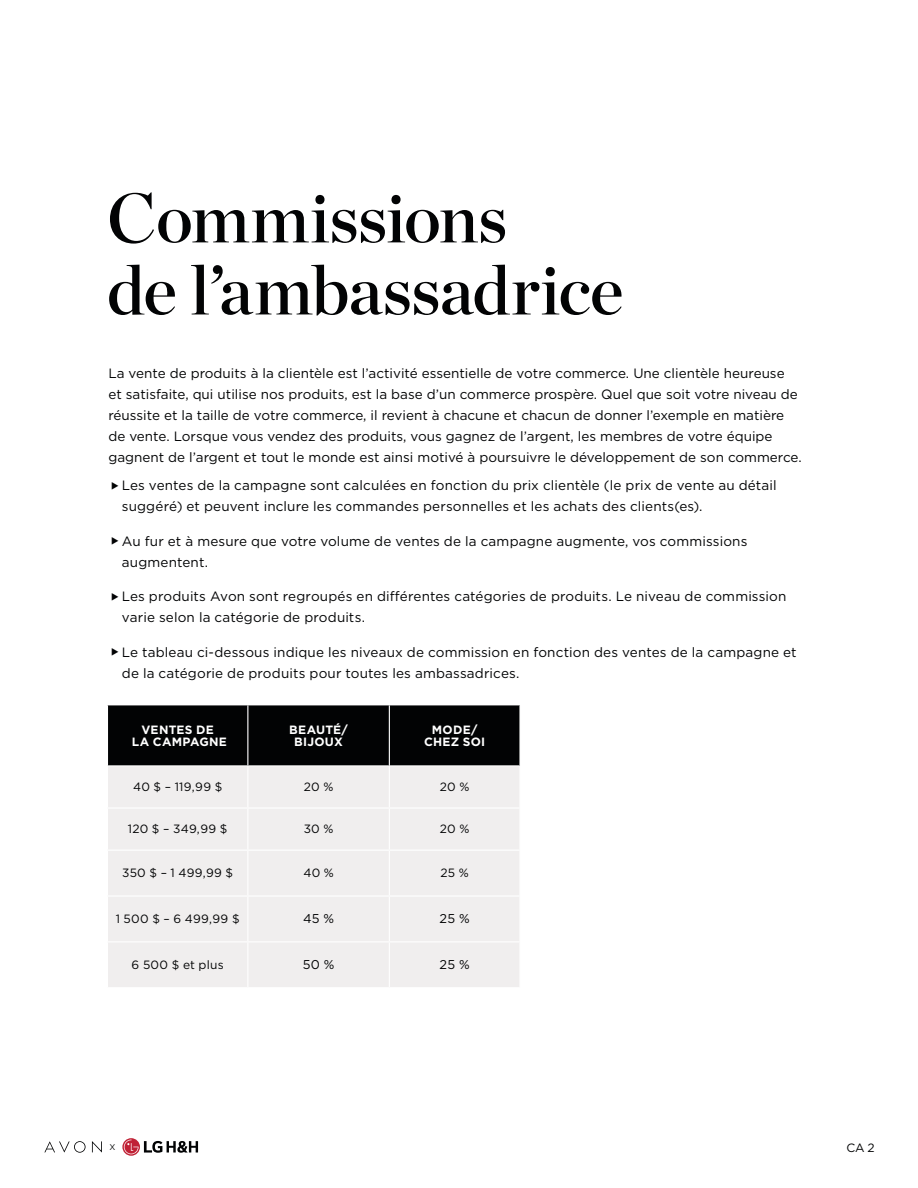
<style>
.page{position:relative;width:918px;height:1188px;background:#fff}
.page>*{position:absolute;margin:0;border:0;box-sizing:border-box;transform-origin:0 0}
.t1{font:69.45px/72px "Chronicle Display Semi";letter-spacing:-.01em;color:#020304}
.New_compensation_Gui{font:13.5px/21px "Gotham";letter-spacing:.01em;color:#020304}
.Normal__Web{font:13.5px/21px "Gotham";color:#020304}
.table_cell_body{font:12.75px "Gotham";letter-spacing:.02em;color:#020304}
.table_cell_body-2{font:12px "Gotham";letter-spacing:.02em;color:#020304}
.t2{font:700 12px/12px "Gotham";letter-spacing:.02em;color:#fff;text-align:center}
.t3{font:8.25px "Gotham";color:#020304}
</style>
<div class="page">
<svg style="left:44px;top:1141px;width:42px;height:12px"></svg>
<svg style="left:92px;top:1141px;width:10px;height:11px"></svg>
<svg style="left:122px;top:1138px;width:18px;height:18px"></svg>
<svg style="left:124px;top:1140px;width:74px;height:14px"></svg>
<div style="left:108px;top:705px;width:411px;height:61px;background:#020304"></div>
<div style="left:108px;top:767px;width:411px;height:220px;background:#f0eeee"></div>
<hr style="left:247px;top:766px;width:1px;height:41px;background:#fff">
<hr style="left:389px;top:766px;width:1px;height:41px;background:#fff">
<hr style="left:107px;top:807px;width:141px;height:2px;background:#fff">
<hr style="left:248px;top:807px;width:141px;height:2px;background:#fff">
<hr style="left:247px;top:809px;width:1px;height:41px;background:#fff">
<hr style="left:389px;top:807px;width:132px;height:2px;background:#fff">
<hr style="left:389px;top:809px;width:1px;height:41px;background:#fff">
<hr style="left:107px;top:850px;width:141px;height:1px;background:#fff">
<hr style="left:248px;top:850px;width:141px;height:1px;background:#fff">
<hr style="left:247px;top:851px;width:1px;height:44px;background:#fff">
<hr style="left:389px;top:850px;width:132px;height:1px;background:#fff">
<hr style="left:389px;top:851px;width:1px;height:44px;background:#fff">
<hr style="left:107px;top:895px;width:141px;height:2px;background:#fff">
<hr style="left:248px;top:895px;width:141px;height:2px;background:#fff">
<hr style="left:247px;top:897px;width:1px;height:44px;background:#fff">
<hr style="left:389px;top:895px;width:132px;height:2px;background:#fff">
<hr style="left:389px;top:897px;width:1px;height:44px;background:#fff">
<hr style="left:107px;top:941px;width:141px;height:1px;background:#fff">
<hr style="left:248px;top:941px;width:141px;height:1px;background:#fff">
<hr style="left:247px;top:942px;width:1px;height:45px;background:#fff">
<hr style="left:389px;top:941px;width:132px;height:1px;background:#fff">
<hr style="left:389px;top:942px;width:1px;height:45px;background:#fff">
<hr style="left:247px;top:705px;width:1px;height:61px;background:#fff">
<hr style="left:389px;top:705px;width:1px;height:61px;background:#fff">
<p class="t1" style="left:107px;top:177px;width:518px">Commissions<br>de l’ambassadrice</p>
<p class="Normal__Web" style="left:108px;top:362px;width:695px">La vente de produits à la clientèle est l’activité essentielle de votre commerce. Une clientèle heureuse<br>et satisfaite, qui utilise nos produits, est la base d’un commerce prospère. Quel que soit votre niveau de réussite et la taille de votre commerce, il revient à chacune et chacun de donner l’exemple en matière de vente. Lorsque vous vendez des produits, vous gagnez de l’argent, les membres de votre équipe gagnent de l’argent et tout le monde est ainsi motivé à poursuivre le développement de son commerce.</p>
<p class="New_compensation_Gui" style="left:122px;top:475px;width:656px;text-indent:-11px">◆ Les ventes de la campagne sont calculées en fonction du prix clientèle (le prix de vente au détail suggéré) et peuvent inclure les commandes personnelles et les achats des clients(es).</p>
<p class="New_compensation_Gui" style="left:122px;top:530px;width:627px;text-indent:-11px">◆ Au fur et à mesure que votre volume de ventes de la campagne augmente, vos commissions augmentent.</p>
<p class="New_compensation_Gui" style="left:122px;top:586px;width:666px;text-indent:-11px">◆ Les produits Avon sont regroupés en différentes catégories de produits. Le niveau de commission varie selon la catégorie de produits.</p>
<p class="New_compensation_Gui" style="left:122px;top:641px;width:676px;text-indent:-11px">◆ Le tableau ci-dessous indique les niveaux de commission en fonction des ventes de la campagne et de la catégorie de produits pour toutes les ambassadrices.</p>
<p class="t2" style="left:132px;top:723px;width:97px">VENTES DE<br>LA CAMPAGNE</p>
<p class="t2" style="left:289px;top:723px;width:60px">BEAUTÉ/<br>BIJOUX</p>
<p class="t2" style="left:424px;top:723px;width:63px">MODE/<br>CHEZ SOI</p>
<p class="table_cell_body-2" style="left:133px;top:779px;width:91px">40 $ – 119,99 $</p>
<p class="table_cell_body-2" style="left:304px;top:779px;width:31px">20 %</p>
<p class="table_cell_body-2" style="left:440px;top:779px;width:31px">20 %</p>
<p class="table_cell_body-2" style="left:128px;top:821px;width:101px">120 $ – 349,99 $</p>
<p class="table_cell_body-2" style="left:304px;top:821px;width:31px">30 %</p>
<p class="table_cell_body-2" style="left:440px;top:821px;width:31px">20 %</p>
<p class="table_cell_body-2" style="left:122px;top:865px;width:113px">350 $ – 1 499,99 $</p>
<p class="table_cell_body-2" style="left:303px;top:865px;width:32px">40 %</p>
<p class="table_cell_body-2" style="left:440px;top:865px;width:30px">25 %</p>
<p class="table_cell_body-2" style="left:116px;top:911px;width:125px">1 500 $ – 6 499,99 $</p>
<p class="table_cell_body" style="left:303px;top:911px;width:32px">45 %</p>
<p class="table_cell_body" style="left:440px;top:911px;width:32px">25 %</p>
<p class="table_cell_body-2" style="left:132px;top:957px;width:94px">6 500 $ et plus</p>
<p class="table_cell_body" style="left:303px;top:957px;width:33px">50 %</p>
<p class="table_cell_body" style="left:440px;top:957px;width:32px">25 %</p>
<p class="t3" style="left:110px;top:1141px;width:7px">X</p>
<p class="table_cell_body-2" style="left:847px;top:1140px;width:30px">CA 2</p>
</div>
